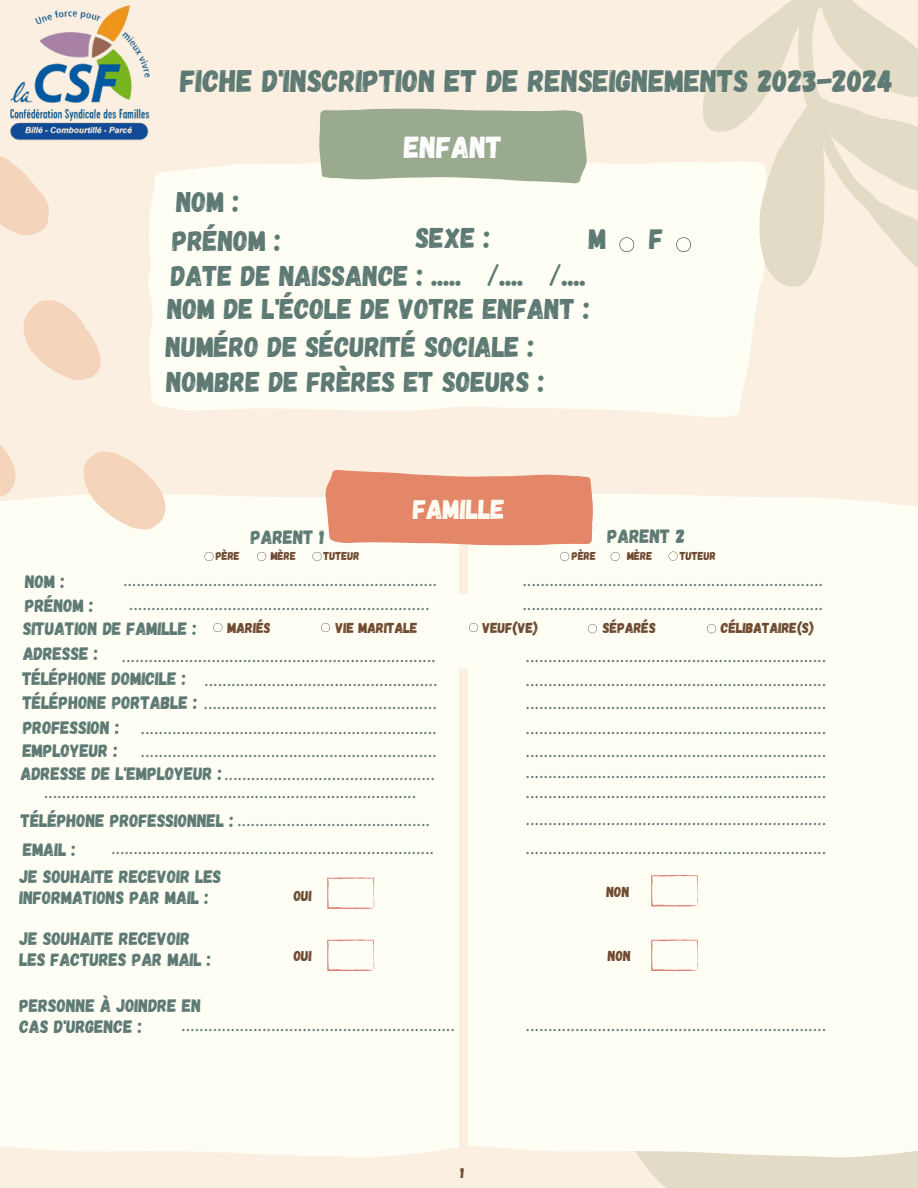
<style>
.page{position:relative;width:918px;height:1188px;background:#faefe0}
.page>*{position:absolute;margin:0;border:0;box-sizing:border-box;transform-origin:0 0}
.t1{font:31.05px "Gagalin";color:#5d7973}
.t2{font:30.45px "Gagalin";color:#fff}
.t3{font:28.5px "Gagalin";color:#5d7973}
.t4{font:27.3px "Gagalin";color:#fffef4}
.t5{font:19.2px "Gagalin";color:#5d7973}
.t6{font:18px "Anaktoria";color:#5d7973}
.t7{font:18px/21.3px "Gagalin";color:#5d7973}
.t8{font:14.4px "Gagalin";color:#6e4930}
.t9{font:11.4px "Gagalin";color:#6e4930}
.s1{font-family:"Gagalin"}
</style>
<div class="page">
<div style="left:148px;top:162px;width:607px;height:255px;background:#fffef4"></div>
<svg style="left:703px;top:0;width:215px;height:317px"></svg>
<div style="left:640px;top:1158px;width:278px;height:30px;background:#e2dbc6"></div>
<div style="left:0;top:494px;width:459px;height:663px;background:#fffef4"></div>
<div style="left:469px;top:494px;width:449px;height:664px;background:#fffef4"></div>
<svg style="left:74px;top:451px;width:101px;height:96px"></svg>
<svg style="left:23px;top:300px;width:78px;height:80px"></svg>
<svg style="left:0;top:445px;width:25px;height:67px"></svg>
<svg style="left:0;top:156px;width:49px;height:79px"></svg>
<svg style="left:315px;top:108px;width:276px;height:89px;background:#b3bea7"></svg>
<svg style="left:620px;top:237px;width:14px;height:15px"></svg>
<svg style="left:257px;top:552px;width:9px;height:9px"></svg>
<svg style="left:205px;top:552px;width:9px;height:9px"></svg>
<svg style="left:611px;top:552px;width:9px;height:9px"></svg>
<svg style="left:669px;top:552px;width:9px;height:9px"></svg>
<svg style="left:313px;top:469px;width:284px;height:94px;background:#ebab93"></svg>
<svg style="left:213px;top:623px;width:9px;height:9px"></svg>
<svg style="left:321px;top:623px;width:9px;height:9px"></svg>
<div style="left:436px;top:594px;width:53px;height:75px;background:#fffef4"></div>
<svg style="left:588px;top:624px;width:9px;height:9px"></svg>
<svg style="left:707px;top:624px;width:9px;height:9px"></svg>
<svg style="left:327px;top:877px;width:48px;height:32px;background:#fbf0e6"></svg>
<svg style="left:651px;top:875px;width:48px;height:31px"></svg>
<svg style="left:651px;top:940px;width:48px;height:31px"></svg>
<svg style="left:327px;top:940px;width:48px;height:31px"></svg>
<img style="left:10px;top:5px;width:140px;height:136px">
<svg style="left:676px;top:237px;width:15px;height:15px"></svg>
<p class="t1" style="left:181px;top:60px;width:714px">FICHE D'INSCRIPTION ET DE RENSEIGNEMENTS 2023-2024</p>
<p class="t3" style="left:176px;top:183px;width:64px">NOM :</p>
<p class="t3" style="left:173px;top:222px;width:110px">PRÉNOM :</p>
<p class="t2" style="left:404px;top:127px;width:100px">ENFANT</p>
<p class="t3" style="left:416px;top:219px;width:76px">SEXE :</p>
<p class="t3" style="left:589px;top:220px;width:19px">M</p>
<p class="t3" style="left:649px;top:220px;width:16px">F</p>
<p class="t3" style="left:171px;top:257px;width:417px">DATE DE NAISSANCE : ..... /.... /....</p>
<p class="t3" style="left:167px;top:290px;width:424px">NOM DE L'ÉCOLE DE VOTRE ENFANT :</p>
<p class="t3" style="left:166px;top:328px;width:370px">NUMÉRO DE SÉCURITÉ SOCIALE :</p>
<p class="t3" style="left:167px;top:363px;width:379px">NOMBRE DE FRÈRES ET SOEURS :</p>
<p class="t4" style="left:413px;top:492px;width:93px">FAMILLE</p>
<p class="t5" style="left:251px;top:525px;width:75px">PARENT 1</p>
<p class="t5" style="left:608px;top:524px;width:79px">PARENT 2</p>
<p class="t7" style="left:25px;top:570px;width:41px">NOM :</p>
<p class="t9" style="left:216px;top:549px;width:26px">PÈRE</p>
<p class="t9" style="left:271px;top:549px;width:27px">MÈRE</p>
<p class="t9" style="left:324px;top:549px;width:38px">TUTEUR</p>
<p class="t9" style="left:572px;top:549px;width:26px">PÈRE</p>
<p class="t9" style="left:627px;top:549px;width:27px">MÈRE</p>
<p class="t9" style="left:680px;top:549px;width:38px">TUTEUR</p>
<p class="t6" style="left:123px;top:569px;width:316px">......................................................................</p>
<p class="t6" style="left:523px;top:569px;width:302px">...................................................................</p>
<p class="t7" style="left:25px;top:594px;width:70px">PRÉNOM :</p>
<p class="t7" style="left:23px;top:617px;width:175px">SITUATION DE FAMILLE :</p>
<p class="t8" style="left:228px;top:618px;width:45px">MARIÉS</p>
<p class="t8" style="left:336px;top:618px;width:83px">VIE MARITALE</p>
<p class="t8" style="left:483px;top:618px;width:57px">VEUF(VE)</p>
<p class="t8" style="left:603px;top:618px;width:54px">SÉPARÉS</p>
<p class="t8" style="left:721px;top:618px;width:95px">CÉLIBATAIRE(S)</p>
<p class="t6" style="left:129px;top:593px;width:302px">...................................................................</p>
<p class="t6" style="left:523px;top:593px;width:302px">...................................................................</p>
<p class="t7" style="left:23px;top:642px;width:76px">ADRESSE :</p>
<p class="t7" style="left:22px;top:667px;width:165px">TÉLÉPHONE DOMICILE :</p>
<p class="t6" style="left:23px;top:692px;width:416px"><span class="s1">TÉLÉPHONE PORTABLE :</span> ....................................................</p>
<p class="t7" style="left:23px;top:716px;width:98px">PROFESSION :</p>
<p class="t7" style="left:23px;top:739px;width:96px">EMPLOYEUR :</p>
<p class="t6" style="left:21px;top:763px;width:416px"><span class="s1">ADRESSE DE L'EMPLOYEUR :</span>...............................................</p>
<p class="t6" style="left:21px;top:809px;width:411px"><span class="s1">TÉLÉPHONE PROFESSIONNEL :</span> ...........................................</p>
<p class="t7" style="left:23px;top:838px;width:54px">EMAIL :</p>
<p class="t7" style="left:20px;top:865px;width:203px">JE SOUHAITE RECEVOIR LES<br>INFORMATIONS PAR MAIL :</p>
<p class="t7" style="left:20px;top:927px;width:193px">JE SOUHAITE RECEVOIR<br>LES FACTURES PAR MAIL :</p>
<p class="t7" style="left:20px;top:994px;width:183px">PERSONNE À JOINDRE EN<br>CAS D'URGENCE :</p>
<p class="t6" style="left:122px;top:646px;width:316px">......................................................................</p>
<p class="t6" style="left:526px;top:646px;width:302px">...................................................................</p>
<p class="t6" style="left:205px;top:669px;width:235px">....................................................</p>
<p class="t6" style="left:526px;top:669px;width:302px">...................................................................</p>
<p class="t6" style="left:526px;top:692px;width:302px">...................................................................</p>
<p class="t6" style="left:141px;top:717px;width:298px">..................................................................</p>
<p class="t6" style="left:526px;top:717px;width:302px">...................................................................</p>
<p class="t6" style="left:141px;top:740px;width:298px">..................................................................</p>
<p class="t6" style="left:44px;top:781px;width:374px">...................................................................................</p>
<p class="t6" style="left:526px;top:740px;width:302px">...................................................................</p>
<p class="t6" style="left:526px;top:761px;width:302px">...................................................................</p>
<p class="t6" style="left:526px;top:781px;width:302px">...................................................................</p>
<p class="t6" style="left:526px;top:808px;width:302px">...................................................................</p>
<p class="t6" style="left:526px;top:837px;width:302px">...................................................................</p>
<p class="t6" style="left:111px;top:838px;width:325px">........................................................................</p>
<p class="t8" style="left:606px;top:883px;width:25px">NON</p>
<p class="t8" style="left:294px;top:886px;width:20px">OUI</p>
<p class="t8" style="left:294px;top:946px;width:20px">OUI</p>
<p class="t8" style="left:608px;top:946px;width:25px">NON</p>
<p class="t6" style="left:182px;top:1014px;width:275px">.............................................................</p>
<p class="t6" style="left:526px;top:1014px;width:302px">...................................................................</p>
<p class="t8" style="left:460px;top:1164px;width:5px">1</p>
</div>
